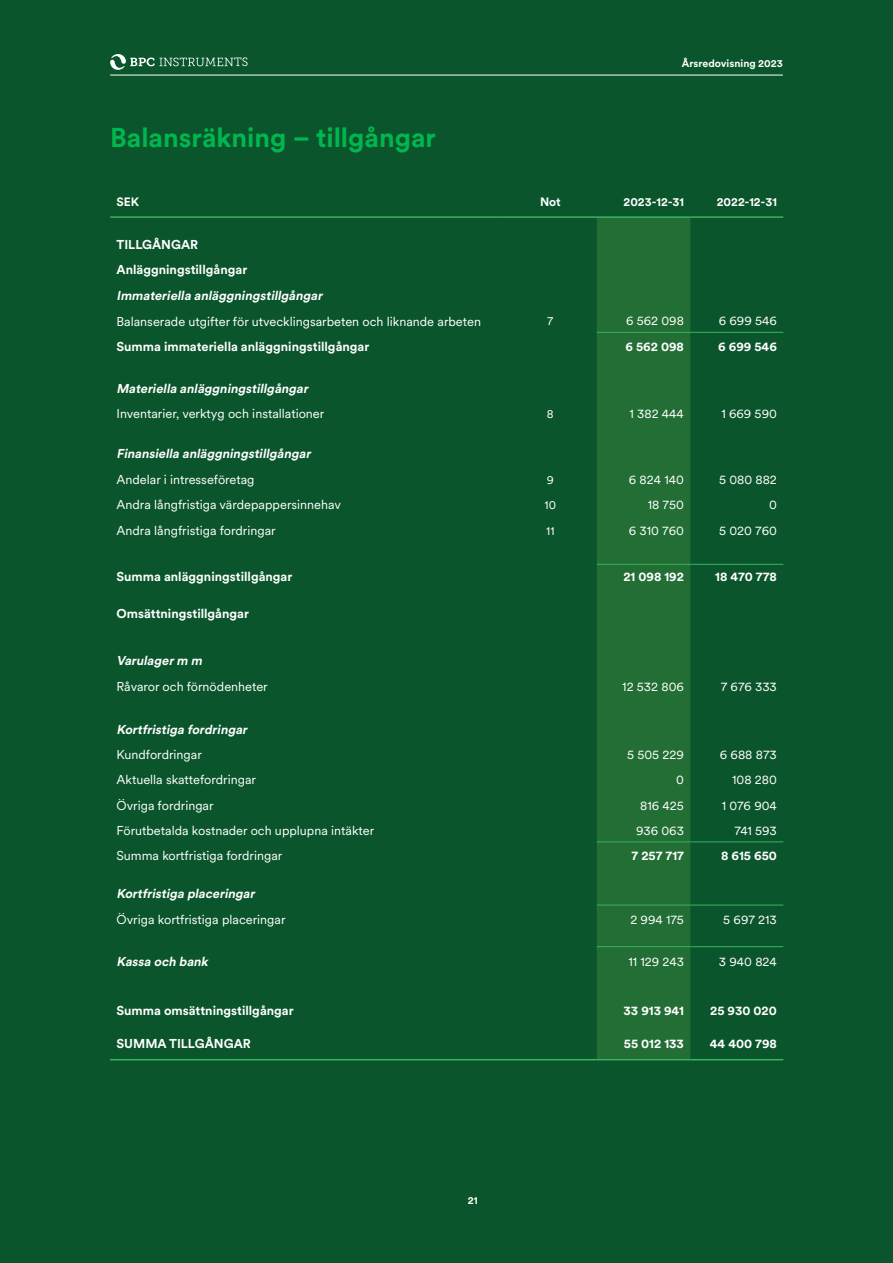
<style>
.page{position:relative;width:893px;height:1263px;background:#0b552c}
.page>*{position:absolute;margin:0;border:0;box-sizing:border-box;transform-origin:0 0}
.Mellanrubrik{font:700 27px "Circular XX";color:#00b74f}
.t1{font:12.75px "Circular XX";color:#fff}
.t2{font:700 12.75px "Circular XX";color:#fff}
.t3{font:italic 700 12.75px "Circular XX";color:#fff}
.t4{font:700 12px "Circular XX";color:#fff}
.t5{font:12px "Circular XX";color:#fff}
.t6{font:700 10.5px "Circular XX";color:#fff}
</style>
<div class="page">
<div style="left:597px;top:218px;width:93px;height:841px;background:#226e34"></div>
<hr style="left:690px;top:332px;width:93px;height:1px;background:#34b55f">
<hr style="left:690px;top:564px;width:93px;height:1px;background:#34b55f">
<hr style="left:690px;top:841px;width:93px;height:1px;background:#34b55f">
<hr style="left:690px;top:946px;width:93px;height:1px;background:#34b55f">
<hr style="left:110px;top:1059px;width:394px;height:1px;background:#34b55f">
<hr style="left:597px;top:1059px;width:93px;height:1px;background:#34b55f">
<hr style="left:504px;top:1059px;width:93px;height:1px;background:#34b55f">
<hr style="left:690px;top:1059px;width:93px;height:1px;background:#34b55f">
<hr style="left:690px;top:905px;width:93px;height:1px;background:#34b55f">
<hr style="left:597px;top:332px;width:93px;height:1px;background:#34b55f">
<hr style="left:597px;top:564px;width:93px;height:1px;background:#34b55f">
<hr style="left:597px;top:841px;width:93px;height:1px;background:#34b55f">
<hr style="left:597px;top:905px;width:93px;height:1px;background:#34b55f">
<hr style="left:597px;top:946px;width:93px;height:1px;background:#34b55f">
<hr style="left:110px;top:216px;width:394px;height:2px;background:#34b55f">
<hr style="left:504px;top:216px;width:93px;height:2px;background:#34b55f">
<hr style="left:597px;top:216px;width:93px;height:2px;background:#34b55f">
<hr style="left:690px;top:216px;width:93px;height:2px;background:#34b55f">
<svg style="left:110px;top:54px;width:138px;height:16px"></svg>
<hr style="left:110px;top:75px;width:673px;height:1px;background:#fff">
<p class="Mellanrubrik" style="left:110px;top:119px;width:327px">Balansräkning – tillgångar</p>
<p class="t6" style="left:682px;top:56px;width:102px">Årsredovisning 2023</p>
<p class="t4" style="left:116px;top:194px;width:24px">SEK</p>
<p class="t4" style="left:540px;top:194px;width:22px">Not</p>
<p class="t4" style="left:624px;top:194px;width:62px">2023-12-31</p>
<p class="t4" style="left:717px;top:194px;width:62px">2022-12-31</p>
<p class="t2" style="left:116px;top:236px;width:83px">TILLGÅNGAR</p>
<p class="t2" style="left:116px;top:261px;width:132px">Anläggningstillgångar</p>
<p class="t3" style="left:116px;top:287px;width:210px">Immateriella anläggningstillgångar</p>
<p class="t1" style="left:116px;top:313px;width:366px">Balanserade utgifter för utvecklingsarbeten och liknande arbeten</p>
<p class="t5" style="left:547px;top:313px;width:8px">7</p>
<p class="t1" style="left:626px;top:312px;width:59px">6 562 098</p>
<p class="t1" style="left:719px;top:312px;width:60px">6 699 546</p>
<p class="t2" style="left:116px;top:338px;width:254px">Summa immateriella anläggningstillgångar</p>
<p class="t2" style="left:625px;top:338px;width:60px">6 562 098</p>
<p class="t2" style="left:718px;top:338px;width:60px">6 699 546</p>
<p class="t3" style="left:116px;top:380px;width:196px">Materiella anläggningstillgångar</p>
<p class="t1" style="left:116px;top:405px;width:209px">Inventarier, verktyg och installationer</p>
<p class="t5" style="left:547px;top:406px;width:8px">8</p>
<p class="t1" style="left:630px;top:405px;width:56px">1 382 444</p>
<p class="t1" style="left:721px;top:405px;width:57px">1 669 590</p>
<p class="t3" style="left:116px;top:445px;width:199px">Finansiella anläggningstillgångar</p>
<p class="t1" style="left:116px;top:471px;width:140px">Andelar i intresseföretag</p>
<p class="t5" style="left:547px;top:471px;width:8px">9</p>
<p class="t1" style="left:629px;top:471px;width:57px">6 824 140</p>
<p class="t1" style="left:719px;top:471px;width:59px">5 080 882</p>
<p class="t1" style="left:116px;top:496px;width:226px">Andra långfristiga värdepappersinnehav</p>
<p class="t5" style="left:545px;top:497px;width:13px">10</p>
<p class="t1" style="left:648px;top:496px;width:38px">18 750</p>
<p class="t1" style="left:769px;top:496px;width:9px">0</p>
<p class="t1" style="left:116px;top:522px;width:161px">Andra långfristiga fordringar</p>
<p class="t5" style="left:546px;top:522px;width:10px">11</p>
<p class="t1" style="left:629px;top:522px;width:57px">6 310 760</p>
<p class="t1" style="left:719px;top:522px;width:59px">5 020 760</p>
<p class="t2" style="left:116px;top:568px;width:177px">Summa anläggningstillgångar</p>
<p class="t2" style="left:623px;top:568px;width:62px">21 098 192</p>
<p class="t2" style="left:715px;top:568px;width:63px">18 470 778</p>
<p class="t2" style="left:116px;top:605px;width:134px">Omsättningstillgångar</p>
<p class="t3" style="left:116px;top:652px;width:90px">Varulagerm m</p>
<p class="t1" style="left:116px;top:678px;width:153px">Råvaror och förnödenheter</p>
<p class="t1" style="left:622px;top:678px;width:63px">12 532 806</p>
<p class="t1" style="left:721px;top:678px;width:58px">7 676 333</p>
<p class="t3" style="left:116px;top:720px;width:135px">Kortfristiga fordringar</p>
<p class="t1" style="left:116px;top:746px;width:87px">Kundfordringar</p>
<p class="t1" style="left:627px;top:746px;width:58px">5 505 229</p>
<p class="t1" style="left:720px;top:746px;width:59px">6 688 873</p>
<p class="t1" style="left:116px;top:771px;width:141px">Aktuella skattefordringar</p>
<p class="t1" style="left:676px;top:771px;width:9px">0</p>
<p class="t1" style="left:732px;top:771px;width:46px">108 280</p>
<p class="t1" style="left:116px;top:797px;width:99px">Övriga fordringar</p>
<p class="t1" style="left:640px;top:797px;width:45px">816 425</p>
<p class="t1" style="left:722px;top:797px;width:57px">1 076 904</p>
<p class="t1" style="left:116px;top:822px;width:259px">Förutbetalda kostnader och upplupna intäkter</p>
<p class="t1" style="left:636px;top:822px;width:49px">936 063</p>
<p class="t1" style="left:734px;top:822px;width:44px">741 593</p>
<p class="t1" style="left:116px;top:847px;width:167px">Summa kortfristiga fordringar</p>
<p class="t2" style="left:631px;top:847px;width:54px">7 257 717</p>
<p class="t2" style="left:721px;top:847px;width:57px">8 615 650</p>
<p class="t3" style="left:116px;top:885px;width:143px">Kortfristiga placeringar</p>
<p class="t1" style="left:116px;top:911px;width:171px">Övriga kortfristiga placeringar</p>
<p class="t1" style="left:630px;top:911px;width:55px">2 994 175</p>
<p class="t1" style="left:723px;top:911px;width:55px">5 697 213</p>
<p class="t3" style="left:116px;top:952px;width:96px">Kassa och bank</p>
<p class="t1" style="left:628px;top:953px;width:57px">11 129 243</p>
<p class="t1" style="left:719px;top:953px;width:59px">3 940 824</p>
<p class="t2" style="left:116px;top:1001px;width:179px">Summa omsättningstillgångar</p>
<p class="t2" style="left:624px;top:1001px;width:62px">33 913 941</p>
<p class="t2" style="left:710px;top:1001px;width:68px">25 930 020</p>
<p class="t2" style="left:116px;top:1035px;width:136px">SUMMA TILLGÅNGAR</p>
<p class="t2" style="left:624px;top:1035px;width:62px">55 012 133</p>
<p class="t2" style="left:710px;top:1035px;width:69px">44 400 798</p>
<p class="t6" style="left:468px;top:1193px;width:11px">21</p>
</div>
